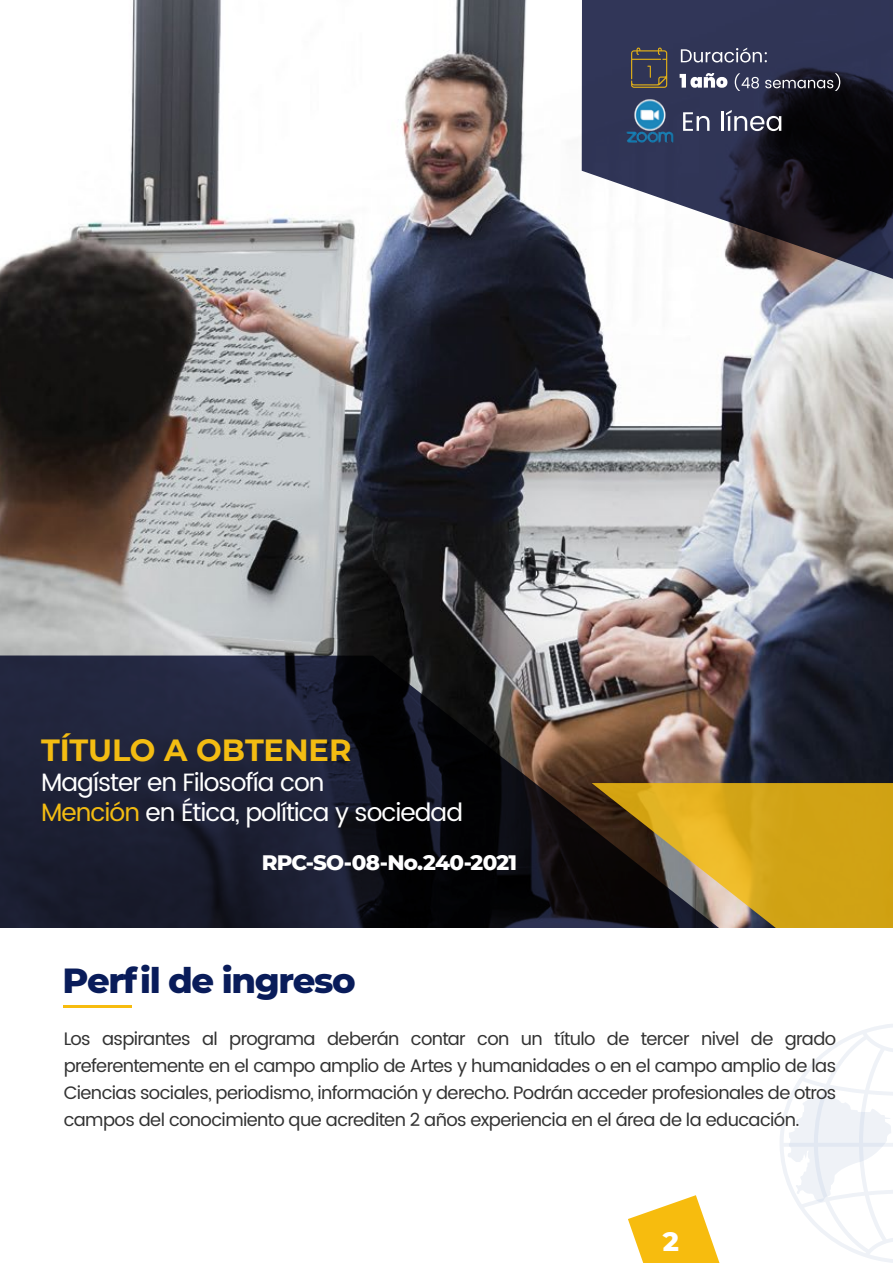
<style>
.page{position:relative;width:893px;height:1263px;background:#fff}
.page>*{position:absolute;margin:0;border:0;box-sizing:border-box;transform-origin:0 0}
.t1{font:800 35.55px "Montserrat";letter-spacing:-.04em;color:#091c5a}
.t2{font:700 30.6px "Montserrat";letter-spacing:-.005em;color:#f3bc12}
.t3{font:800 27px "Montserrat";color:#fff}
.t4{font:25.05px/29.8px "Poppins";letter-spacing:-.04em;color:#fff}
.t5{font:800 21.45px "Montserrat";letter-spacing:-.035em;color:#fff}
.t6{font:18.15px/27.2px "Poppins";letter-spacing:-.035em;color:#333;text-align:justify}
.s1{color:#f3bc12}
</style>
<div class="page">
<svg style="left:780px;top:1024px;width:113px;height:239px"></svg>
<svg style="left:628px;top:1195px;width:91px;height:68px"></svg>
<img style="left:0;top:0;width:893px;height:783px">
<svg style="left:0;top:655px;width:739px;height:272px;background:#282630"></svg>
<svg style="left:592px;top:783px;width:301px;height:144px;background:#a98521"></svg>
<svg style="left:582px;top:0;width:311px;height:292px"></svg>
<hr style="left:64px;top:1005px;width:68px;height:3px;background:#f7bc0e">
<svg style="left:681px;top:48px;width:86px;height:14px"></svg>
<svg style="left:680px;top:73px;width:47px;height:15px"></svg>
<svg style="left:631px;top:48px;width:36px;height:40px"></svg>
<svg style="left:735px;top:73px;width:24px;height:18px"></svg>
<svg style="left:765px;top:73px;width:75px;height:18px"></svg>
<img style="left:611px;top:99px;width:79px;height:44px">
<svg style="left:683px;top:112px;width:26px;height:19px"></svg>
<hr style="left:721px;top:111px;width:3px;height:20px;background:#fff">
<svg style="left:726px;top:110px;width:55px;height:21px"></svg>
<h2 class="t2" style="left:41px;top:728px;width:312px">TÍTULO A OBTENER</h2>
<h3 class="t4" style="left:41px;top:768px;width:423px">Magíster en Filosofía con<br><span class="s1">Mención</span> en Ética, política y sociedad</h3>
<p class="t5" style="left:262px;top:846px;width:257px">RPC-SO-08-No.240-2021</p>
<h1 class="t1" style="left:62px;top:955px;width:295px">Perfil de ingreso</h1>
<p class="t6" style="left:64px;top:1025px;width:774px">Los aspirantes al programa deberán contar con un título de tercer nivel de grado preferentemente en el campo amplio de Artes y humanidades o en el campo amplio de las Ciencias sociales, periodismo, información y derecho. Podrán acceder profesionales de otros campos del conocimiento que acrediten 2 años experiencia en el área de la educación.</p>
<h3 class="t3" style="left:656px;top:1219px;width:38px">4 02</h3>
</div>
